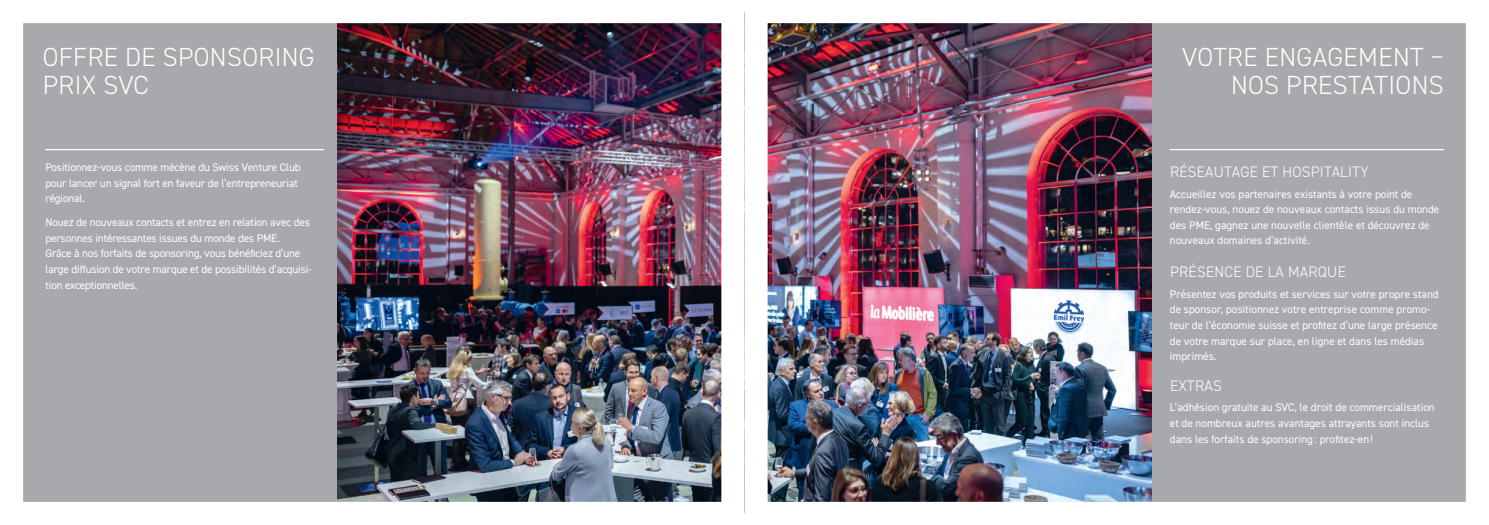
<style>
.page{position:relative;width:1489px;height:525px;background:#fff}
.page>*{position:absolute;margin:0;border:0;box-sizing:border-box;transform-origin:0 0}
.t1{font:300 26.25px/28.1px "DIN2014";letter-spacing:.015em;color:#fff;text-align:right}
.t2{font:300 15.25px "DIN2014";letter-spacing:.015em;color:#fff}
.t3{font:11.12px/15.6px "DIN2014";color:#fff}
</style>
<div class="page">
<div style="left:14px;top:12px;width:343px;height:500px;background:#a8a9ad"></div>
<div style="left:1130px;top:12px;width:346px;height:500px;background:#a8a9ad"></div>
<hr style="left:45px;top:149px;width:279px;height:1px;background:#fff">
<hr style="left:1169px;top:149px;width:274px;height:1px;background:#fff">
<img style="left:338px;top:24px;width:813px;height:476px">
<div style="left:0;top:0;width:744px;height:524px;border:23px solid #fff"></div>
<div style="left:744px;top:0;width:744px;height:524px;border:23px solid #fff"></div>
<h1 class="t1" style="left:43px;top:42px;width:274px;text-align:left">OFFRE DE SPONSORING<br>PRIX SVC</h1>
<p class="t3" style="left:45px;top:159px;width:257px">Positionnez-vous comme mécène du Swiss Venture Club pour lancer un signal fort en faveur de l’entrepreneuriat régional.</p>
<p class="t3" style="left:45px;top:214px;width:268px">Nouez de nouveaux contacts et entrez en relation avec des personnes intéressantes issues du monde des PME.<br>Grâce à nos forfaits de sponsoring, vous bénéficiez d’une large diffusion de votre marque et de possibilités d’acquisi&shy;tion exceptionnelles.</p>
<h1 class="t1" style="left:1182px;top:42px;width:263px">VOTRE ENGAGEMENT –<br>NOS PRESTATIONS</h1>
<h2 class="t2" style="left:1169px;top:162px;width:200px">RÉSEAUTAGE ET HOSPITALITY</h2>
<p class="t3" style="left:1169px;top:185px;width:271px">Accueillez vos partenaires existants à votre point de rendez-vous, nouez de nouveaux contacts issus du monde des PME, gagnez une nouvelle clientèle et découvrez de nouveaux domaines d’activité.</p>
<h2 class="t2" style="left:1169px;top:262px;width:177px">PRÉSENCE DE LA MARQUE</h2>
<p class="t3" style="left:1169px;top:286px;width:270px">Présentez vos produits et services sur votre propre stand de sponsor, positionnez votre entreprise comme promo&shy;teur de l’économie suisse et profitez d’une large présence de votre marque sur place, en ligne et dans les médias imprimés.</p>
<h2 class="t2" style="left:1169px;top:376px;width:53px">EXTRAS</h2>
<p class="t3" style="left:1169px;top:399px;width:266px">L’adhésion gratuite au SVC, le droit de commercialisation et de nombreux autres avantages attrayants sont inclus dans les forfaits de sponsoring: profitez-en!</p>
</div>
